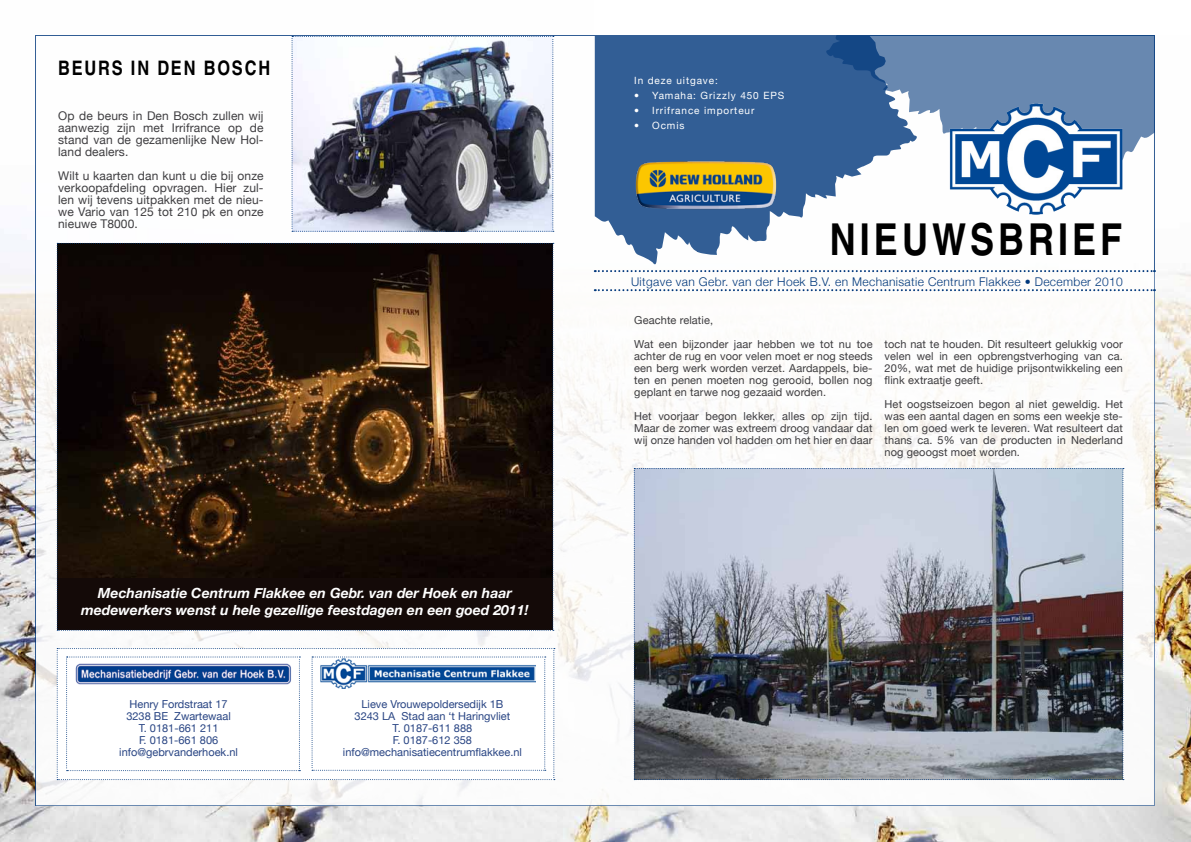
<style>
.page{position:relative;width:1191px;height:842px;background:#fff}
.page>*{position:absolute;margin:0;border:0;box-sizing:border-box;transform-origin:0 0}
.t1{font:700 condensed 44px "Helvetica";letter-spacing:.09em;color:#000}
.t2{font:700 condensed 20px "Helvetica";letter-spacing:.09em;color:#000}
.t3{font:italic 700 14px/16.8px "Helvetica Neue";color:#fff;text-align:center}
.t4{font:12px/12px "Helvetica Neue";letter-spacing:.01em;color:#3e3d40;text-align:justify}
.t5{font:300 12px "Helvetica Neue";letter-spacing:.03em;color:#00377b}
.t6{font:11px/12px "Helvetica Neue";letter-spacing:.01em;color:#3e3d40;text-align:justify}
.t7{font:11px/12px "Helvetica Neue";color:#284483;text-align:center}
.t8{font:10px "Helvetica Neue";letter-spacing:.09em;color:#fff}
</style>
<div class="page">
<img style="left:0;top:229px;width:1191px;height:613px">
<div style="left:35px;top:35px;width:1120px;height:771px;background:#fff;border:1px solid #00377b"></div>
<svg style="left:595px;top:36px;width:241px;height:229px;fill:#325e95"></svg>
<svg style="left:825px;top:35px;width:330px;height:147px;background:#6888b0"></svg>
<img style="left:930px;top:89px;width:213px;height:126px">
<img style="left:624px;top:158px;width:164px;height:54px">
<div style="left:36px;top:271px;width:1119px;height:535px;background:#fff"></div>
<img style="left:634px;top:468px;width:490px;height:312px">
<img style="left:291px;top:36px;width:263px;height:196px">
<svg style="left:57px;top:243px;width:497px;height:388px;background:#25160c"></svg>
<svg style="left:595px;top:270px;width:560px;height:2px"></svg>
<svg style="left:595px;top:289px;width:560px;height:2px"></svg>
<svg style="left:57px;top:648px;width:498px;height:132px"></svg>
<h2 class="t2" style="left:58px;top:56px;width:27px">BEURS</h2>
<h2 class="t2" style="left:131px;top:56px;width:141px">IN DEN BOSCH</h2>
<p class="t4" style="left:58px;top:110px;width:207px">Op de beurs in Den Bosch zullen wij aanwezig zijn met Irrifrance op de stand van de gezamenlijke New Hol&shy;land dealers.</p>
<p class="t4" style="left:58px;top:170px;width:207px">Wilt u kaarten dan kunt u die bij onze verkoopafdeling opvragen. Hier zul&shy;len wij tevens uitpakken met de nieu&shy;we Vario van 125 tot 210 pk en onze nieuwe T8000.</p>
<p class="t3" style="left:81px;top:584px;width:449px">Mechanisatie Centrum Flakkee en Gebr. van der Hoek en haar medewerkers wenst u hele gezellige feestdagen en een goed 2011!</p>
<p class="t7" style="left:119px;top:698px;width:120px">Henry Fordstraat 17<br>3238 BE Zwartewaal<br>T. 0181-661 211<br>F. 0181-661 806 info@gebrvanderhoek.nl</p>
<p class="t7" style="left:343px;top:698px;width:180px">Lieve Vrouwepoldersedijk 1B<br>3243 LA Stad aan ‘t Haringvliet<br>T. 0187-611 888<br>F. 0187-612 358 info@mechanisatiecentrumflakkee.nl</p>
<p class="t8" style="left:634px;top:75px;width:85px">In deze uitgave:</p>
<p class="t8" style="left:634px;top:90px;width:151px">• Yamaha: Grizzly 450 EPS</p>
<p class="t8" style="left:634px;top:105px;width:122px">• Irrifrance importeur</p>
<p class="t8" style="left:634px;top:120px;width:52px">• Ocmis</p>
<h1 class="t1" style="left:830px;top:213px;width:294px">NIEUWSBRIEF</h1>
<p class="t5" style="left:631px;top:275px;width:493px">Uitgave van Gebr. van der Hoek B.V. en Mechanisatie Centrum Flakkee • December 2010</p>
<p class="t6" style="left:634px;top:308px;width:240px;line-height:24px">Geachte relatie,<br>Wat een bijzonder jaar hebben we tot nu toe</p>
<p class="t6" style="left:634px;top:350px;width:240px">achter de rug en voor velen moet er nog steeds een berg werk worden verzet. Aardappels, bie&shy;ten en penen moeten nog gerooid, bollen nog geplant en tarwe nog gezaaid worden.</p>
<p class="t6" style="left:634px;top:410px;width:240px">Het voorjaar begon lekker, alles op zijn tijd.<br>Maar de zomer was extreem droog vandaar dat wij onze handen vol hadden om het hier en daar</p>
<p class="t6" style="left:884px;top:338px;width:240px">toch nat te houden. Dit resulteert gelukkig voor velen wel in een opbrengstverhoging van ca.<br>20%, wat met de huidige prijsontwikkeling een flink extraatje geeft.</p>
<p class="t6" style="left:884px;top:398px;width:240px">Het oogstseizoen begon al niet geweldig. Het was een aantal dagen en soms een weekje ste&shy;len om goed werk te leveren. Wat resulteert dat thans ca. 5% van de producten in Nederland nog geoogst moet worden.</p>
</div>
